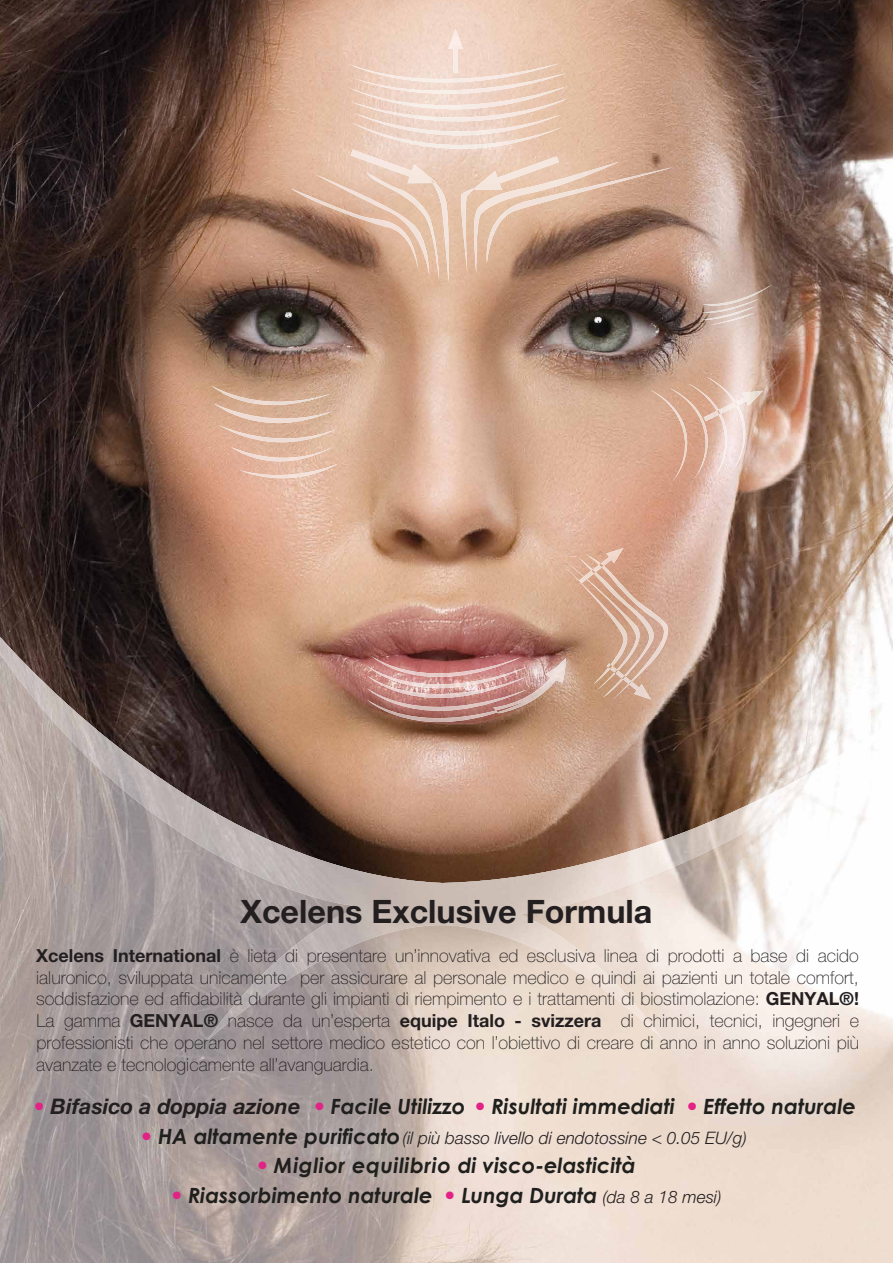
<style>
.page{position:relative;width:893px;height:1263px;background:#fff}
.page>*{position:absolute;margin:0;border:0;box-sizing:border-box;transform-origin:0 0}
.t1{font:700 32.25px "Helvetica Neue LT Std";color:#231f20}
.t2{font:italic 700 21px "Century Gothic";color:#1f1f1d}
.t3{font:italic 700 21px "Century Gothic";letter-spacing:.025em;color:#1f1f1d}
.t4{font:100 18px/21.8px "Helvetica Neue LT Std";color:#231f20;text-align:justify}
.t5{font:italic 300 17.25px "Helvetica Neue LT Std";color:#231f20}
.s1{font-weight:700}
.s2{font-family:"Helvetica Neue LT Std";font-size:21.45px;color:#e32285}
.s3{font-family:"Helvetica Neue LT Std";font-size:21.45px;color:#231f20}
.s4{font-weight:700;font-size:21.45px;color:#e32285}
.s5{font-family:"Century Gothic";font-weight:700;font-size:21px;color:#1f1f1d}
.s6{font-family:"Helvetica Neue LT Std";font-weight:300;font-size:17.25px;color:#231f20}
</style>
<div class="page">
<img style="left:0;top:0;width:893px;height:1263px">
<p class="t1" style="left:241px;top:891px;width:413px">Xcelens Exclusive Formula</p>
<p class="t4" style="left:36px;top:945px;width:824px"><span class="s1">Xcelens International</span> è lieta di presentare un’innovativa ed esclusiva linea di prodotti a base di acido ialuronico, sviluppata unicamente per assicurare al personale medico e quindi ai pazienti un totale comfort, soddisfazione ed affidabilità durante gli impianti di riempimento e i trattamenti di biostimolazione: <span class="s1">GENYAL®!<br></span>La gamma <span class="s1">GENYAL®</span> nasce da un’esperta <span class="s1">equipe Italo - svizzera</span> di chimici, tecnici, ingegneri e professionisti che operano nel settore medico estetico con l’obiettivo di creare di anno in anno soluzioni più avanzate e tecnologicamente all’avanguardia.</p>
<p class="t2" style="left:34px;top:1091px;width:823px"><span class="s2">•</span> <span class="s3">Bifasico a doppia azione</span> <span class="s2">•</span> Facile Utilizzo <span class="s2">•</span> Risultati immediati <span class="s2">•</span> Effetto naturale</p>
<p class="t5" style="left:141px;top:1127px;width:607px"><span class="s4">•</span> <span class="s5">HA altamente purificato</span>(il più basso livello di endotossine &lt; 0.05 EU/g)</p>
<p class="t3" style="left:257px;top:1149px;width:380px"><span class="s2">•</span> Miglior equilibrio di visco-elasticità</p>
<p class="t2" style="left:171px;top:1179px;width:552px"><span class="s2">•</span> Riassorbimento naturale <span class="s2">•</span> Lunga Durata <span class="s6">(da 8 a 18 mesi)</span></p>
</div>
